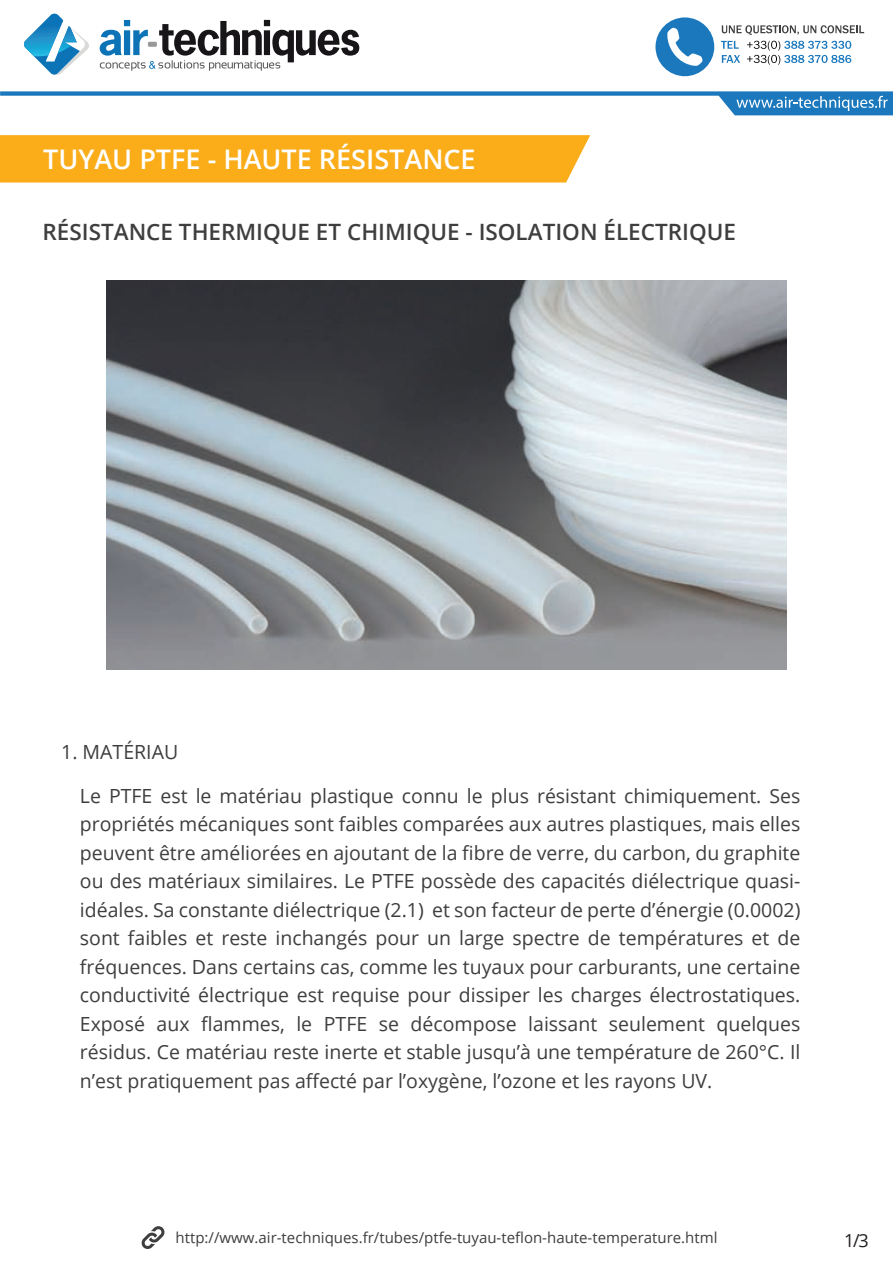
<style>
.page{position:relative;width:893px;height:1263px;background:#fff}
.page>*{position:absolute;margin:0;border:0;box-sizing:border-box;transform-origin:0 0}
.t1{font:600 27px "Open Sans";color:#fff}
.t2{font:600 22.5px "Open Sans";color:#3e3e3f}
.t3{font:19.5px/28.5px "Open Sans";color:#3e3e3f;text-align:justify}
.t4{font:18px "Open Sans";color:#231f20}
.t5{font:15px "Open Sans";color:#3e3e3f}
</style>
<div class="page">
<svg style="left:100px;top:20px;width:259px;height:51px"></svg>
<svg style="left:24px;top:13px;width:65px;height:62px"></svg>
<svg style="left:721px;top:41px;width:18px;height:8px"></svg>
<svg style="left:722px;top:55px;width:18px;height:8px"></svg>
<svg style="left:747px;top:41px;width:104px;height:24px"></svg>
<svg style="left:722px;top:25px;width:142px;height:10px"></svg>
<div style="left:655px;top:17px;width:59px;height:59px;background:#1b78bd;border-radius:50%"></div>
<svg style="left:667px;top:28px;width:36px;height:38px"></svg>
<svg style="left:0;top:91px;width:893px;height:24px"></svg>
<div style="left:0;top:135px;width:590px;height:48px;background:#faad19"></div>
<svg style="left:141px;top:1226px;width:24px;height:23px"></svg>
<img style="left:106px;top:281px;width:681px;height:389px">
<h1 class="t1" style="left:43px;top:141px;width:434px">TUYAU PTFE - HAUTE RÉSISTANCE</h1>
<p class="t2" style="left:43px;top:217px;width:695px">RÉSISTANCE THERMIQUE ET CHIMIQUE - ISOLATION ÉLECTRIQUE</p>
<p class="t3" style="left:61px;top:737px;width:119px">1. MATÉRIAU</p>
<p class="t3" style="left:80px;top:781px;width:722px">Le PTFE est le matériau plastique connu le plus résistant chimiquement. Ses propriétés mécaniques sont faibles comparées aux autres plastiques, mais elles peuvent être améliorées en ajoutant de la fibre de verre, du carbon, du graphite ou des matériaux similaires. Le PTFE possède des capacités diélectrique quasi&shy;idéales. Sa constante diélectrique (2.1) et son facteur de perte d’énergie (0.0002) sont faibles et reste inchangés pour un large spectre de températures et de fréquences. Dans certains cas, comme les tuyaux pour carburants, une certaine conductivité électrique est requise pour dissiper les charges électrostatiques.<br>Exposé aux flammes, le PTFE se décompose laissant seulement quelques résidus. Ce matériau reste inerte et stable jusqu’à une température de 260°C. Il n’est pratiquement pas affecté par l’oxygène, l’ozone et les rayons UV.</p>
<p class="t5" style="left:176px;top:1227px;width:543px">http://www.air-techniques.fr/tubes/ptfe-tuyau-teflon-haute-temperature.html</p>
<p class="t4" style="left:844px;top:1228px;width:26px">1/3</p>
</div>
